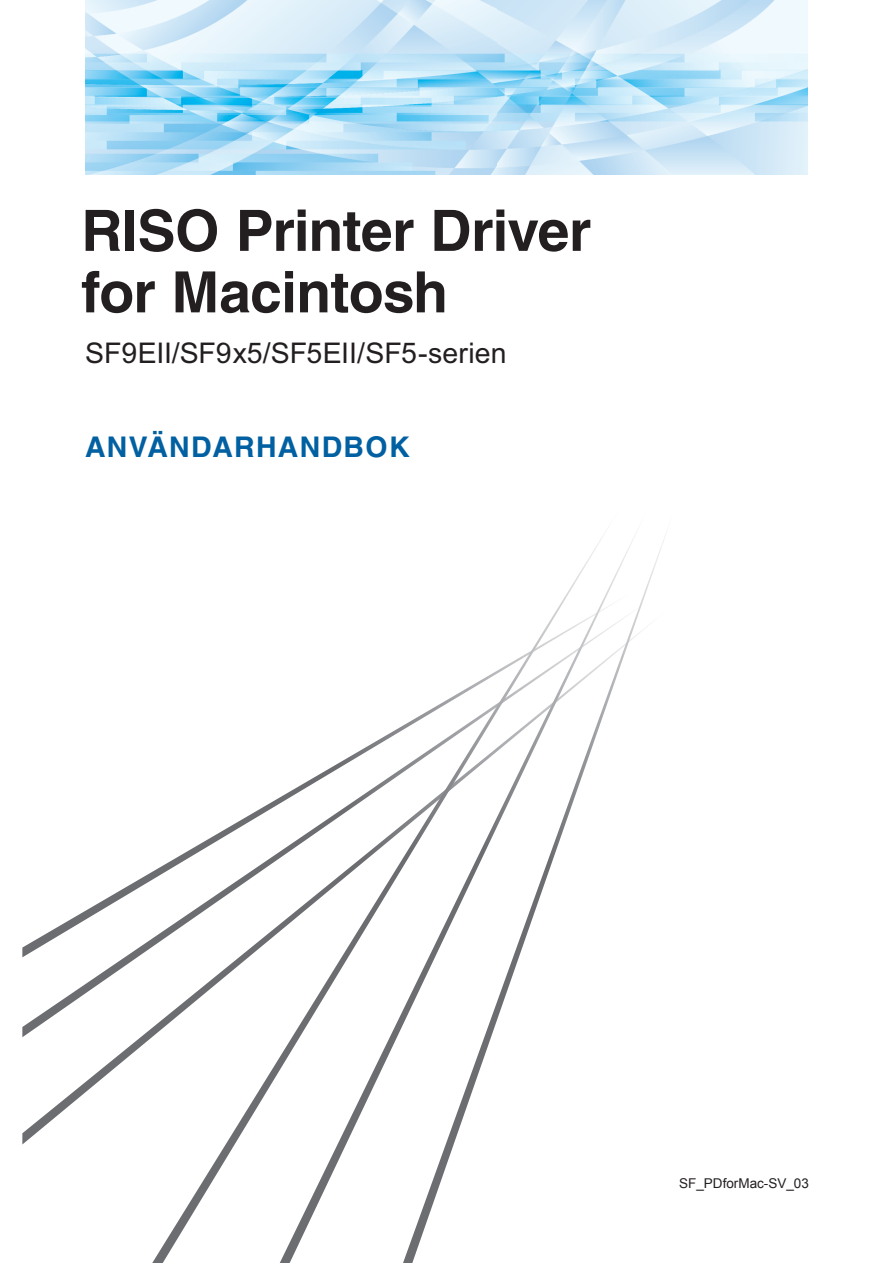
<style>
.page{position:relative;width:893px;height:1263px;background:#fff}
.page>*{position:absolute;margin:0;border:0;box-sizing:border-box;transform-origin:0 0}
.t1{font:700 57px/61.5px "Helvetica";letter-spacing:-.01em;color:#231f20}
.t2{font:28.5px "Arial";color:#231f20}
.t3{font:700 28.5px "Helvetica";letter-spacing:.045em;color:#0160a1}
.t4{font:13.5px "Arial";color:#231f20}
</style>
<div class="page">
<img style="left:85px;top:0;width:723px;height:175px">
<svg style="left:22px;top:872px;width:130px;height:272px"></svg>
<svg style="left:152px;top:797px;width:128px;height:466px"></svg>
<svg style="left:280px;top:725px;width:123px;height:538px"></svg>
<svg style="left:403px;top:533px;width:262px;height:730px"></svg>
<h1 class="t1" style="left:81px;top:199px;width:511px">RISO Printer Driver for Macintosh</h1>
<p class="t2" style="left:85px;top:334px;width:423px">SF9EII/SF9x5/SF5EII/SF5-serien</p>
<p class="t3" style="left:85px;top:430px;width:326px">ANVÄNDARHANDBOK</p>
<p class="t4" style="left:679px;top:1175px;width:131px">SF_PDforMac-SV_03</p>
</div>
